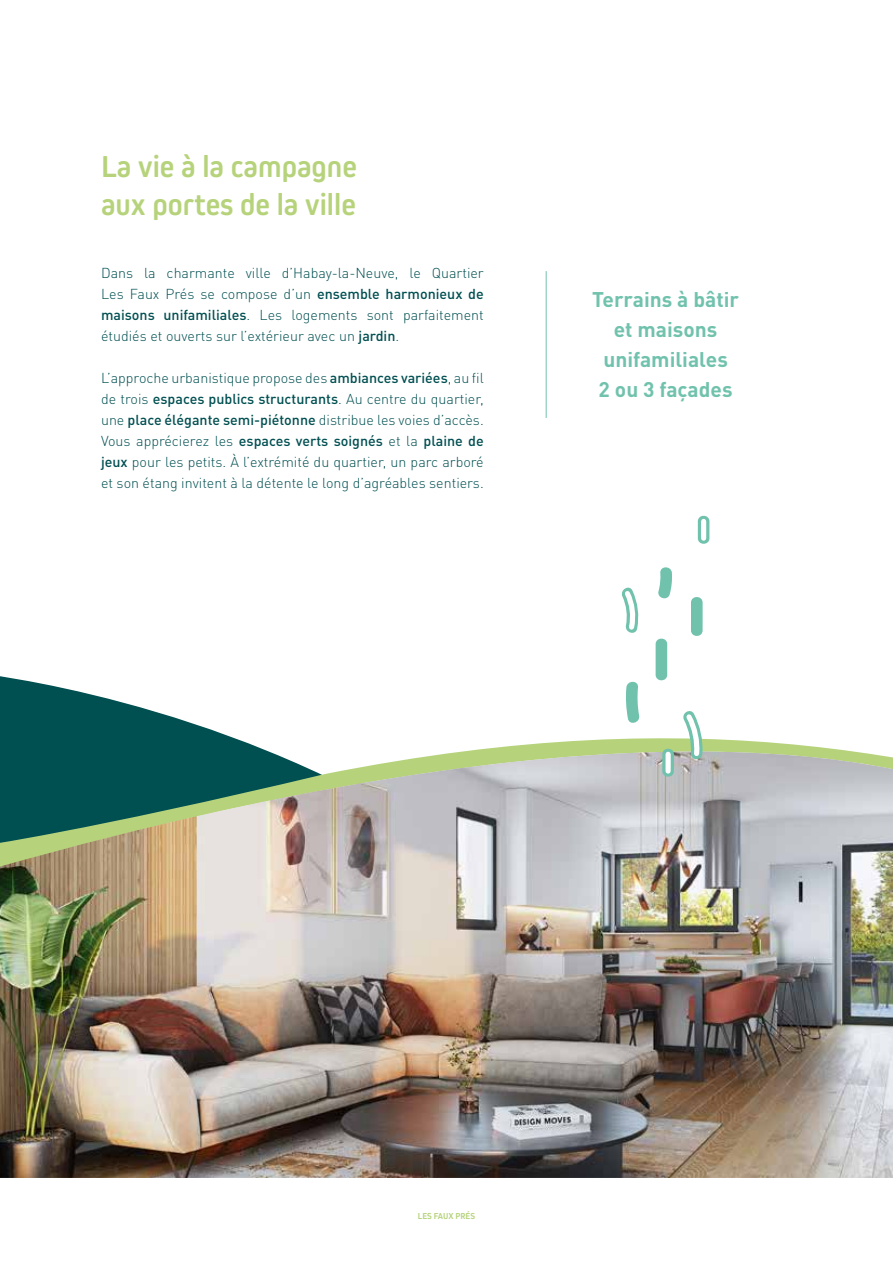
<style>
.page{position:relative;width:893px;height:1263px;background:#fff}
.page>*{position:absolute;margin:0;border:0;box-sizing:border-box;transform-origin:0 0}
.t1{font:700 31.5px/37.8px "Kiro";color:#b6d37b}
.t2{font:700 21px/30px "DIN Pro";color:#71c2ad;text-align:center}
.t3{font:300 14.25px/21px "DIN Pro";color:#004f51;text-align:justify}
.t4{font:700 9px "Kiro";color:#b6d37b}
.s1{font-weight:500}
</style>
<div class="page">
<hr style="left:546px;top:271px;width:1px;height:147px;background:#71c2ad">
<svg style="left:0;top:679px;width:849px;height:72px"></svg>
<img style="left:0;top:751px;width:893px;height:427px">
<svg style="left:621px;top:587px;width:18px;height:46px"></svg>
<svg style="left:681px;top:707px;width:22px;height:54px"></svg>
<svg style="left:698px;top:515px;width:11px;height:29px"></svg>
<div style="left:701px;top:521px;width:5px;height:17px;background:#fff"></div>
<svg style="left:656px;top:638px;width:11px;height:44px"></svg>
<svg style="left:658px;top:567px;width:14px;height:32px"></svg>
<svg style="left:625px;top:680px;width:15px;height:46px"></svg>
<svg style="left:691px;top:597px;width:12px;height:39px"></svg>
<svg style="left:662px;top:747px;width:12px;height:31px"></svg>
<div style="left:665px;top:754px;width:6px;height:17px;background:#fff"></div>
<h1 class="t1" style="left:101px;top:148px;width:257px">La vie à la campagne aux portes de la ville</h1>
<p class="t3" style="left:101px;top:261px;width:384px">Dans la charmante ville d’Habay-la-Neuve, le Quartier Les Faux Prés se compose d’un <span class="s1">ensemble harmonieux de maisons unifamiliales</span>. Les logements sont parfaitement étudiés et ouverts sur l’extérieur avec un <span class="s1">jardin</span>.</p>
<p class="t3" style="left:101px;top:366px;width:384px">L’approche urbanistique propose des <span class="s1">ambiances variées</span>, au fil de trois <span class="s1">espaces publics structurants</span>. Au centre du quartier, une <span class="s1">place élégante semi-piétonne</span> distribue les voies d’accès.<br>Vous apprécierez les <span class="s1">espaces verts soignés</span> et la <span class="s1">plaine de jeux</span> pour les petits. À l’extrémité du quartier, un parc arboré et son étang invitent à la détente le long d’agréables sentiers.</p>
<h2 class="t2" style="left:592px;top:282px;width:148px">Terrains à bâtir et maisons unifamiliales<br>2 ou 3 façades</h2>
<p class="t4" style="left:418px;top:1211px;width:59px">LES FAUX PRÉS</p>
</div>
